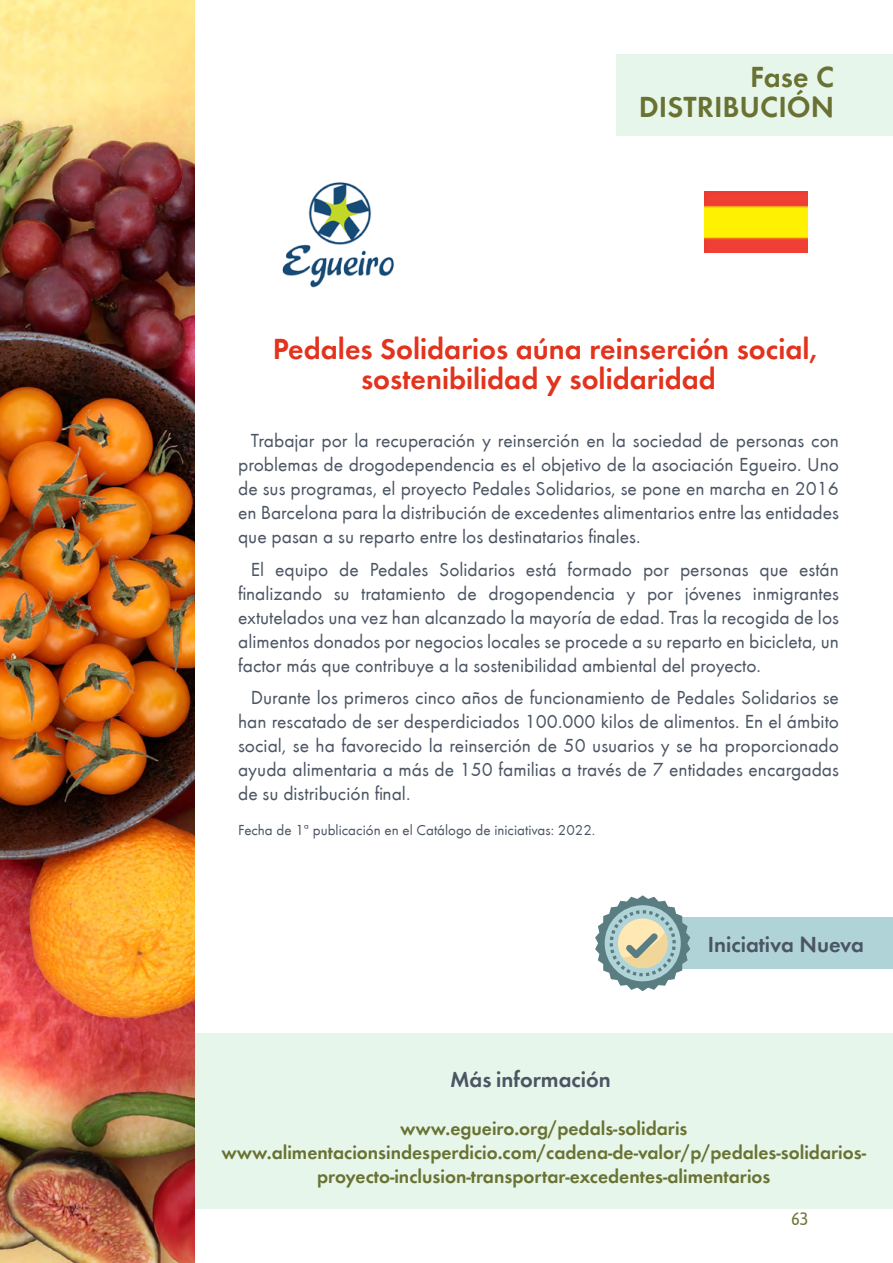
<style>
.page{position:relative;width:893px;height:1263px;background:#fff}
.page>*{position:absolute;margin:0;border:0;box-sizing:border-box;transform-origin:0 0}
.t1{font:600 30px/30px "Futura Round";color:#e2331d;text-align:center}
.t2{font:600 30px/30px "Futura Round";color:#697232;text-align:right}
.t3{font:600 22.5px "Futura Round";color:#4b5564}
.t4{font:19.5px/24px "Futura Round";color:#4c5564;text-align:justify}
.t5{font:600 19.5px/24px "Futura Round";color:#697232;text-align:center}
.t6{font:18px "Asap Condensed";color:#697232}
.t7{font:15px "Futura Round";color:#4c5564}
</style>
<div class="page">
<div style="left:195px;top:1033px;width:698px;height:176px;background:#e7f6ea"></div>
<div style="left:617px;top:54px;width:276px;height:82px;background:#e7f6ea"></div>
<img style="left:0;top:0;width:195px;height:1263px">
<div style="left:623px;top:918px;width:270px;height:51px;background:#afd3d7"></div>
<svg style="left:595px;top:895px;width:95px;height:96px"></svg>
<img style="left:282px;top:182px;width:112px;height:106px">
<img style="left:705px;top:192px;width:102px;height:61px">
<h1 class="t2" style="left:639px;top:59px;width:197px">Fase C<br>DISTRIBUCIÓN</h1>
<h1 class="t1" style="left:273px;top:331px;width:546px">Pedales Solidarios aúna reinserción social, sostenibilidad y solidaridad</h1>
<p class="t4" style="left:238px;top:427px;width:602px;text-indent:13px">Trabajar por la recuperación y reinserción en la sociedad de personas con problemas de drogodependencia es el objetivo de la asociación Egueiro. Uno de sus programas, el proyecto Pedales Solidarios, se pone en marcha en 2016 en Barcelona para la distribución de excedentes alimentarios entre las entidades que pasan a su reparto entre los destinatarios finales.</p>
<p class="t4" style="left:238px;top:556px;width:602px;text-indent:13px">El equipo de Pedales Solidarios está formado por personas que están finalizando su tratamiento de drogopendencia y por jóvenes inmigrantes extutelados una vez han alcanzado la mayoría de edad. Tras la recogida de los alimentos donados por negocios locales se procede a su reparto en bicicleta, un factor más que contribuye a la sostenibilidad ambiental del proyecto.</p>
<p class="t4" style="left:238px;top:684px;width:602px;text-indent:13px">Durante los primeros cinco años de funcionamiento de Pedales Solidarios se han rescatado de ser desperdiciados 100.000 kilos de alimentos. En el ámbito social, se ha favorecido la reinserción de 50 usuarios y se ha proporcionado ayuda alimentaria a más de 150 familias a través de 7 entidades encargadas de su distribución final.</p>
<p class="t7" style="left:238px;top:819px;width:359px">Fecha de 1ª publicación en el Catálogo de iniciativas: 2022.</p>
<p class="t3" style="left:450px;top:1062px;width:162px">Más información</p>
<p class="t3" style="left:708px;top:927px;width:158px">Iniciativa Nueva</p>
<p class="t5" style="left:221px;top:1115px;width:646px">www.egueiro.org/pedals-solidaris www.alimentacionsindesperdicio.com/cadena-de-valor/p/pedales-solidarios&shy;proyecto-inclusion-transportar-excedentes-alimentarios</p>
<p class="t6" style="left:792px;top:1206px;width:18px">63</p>
</div>
